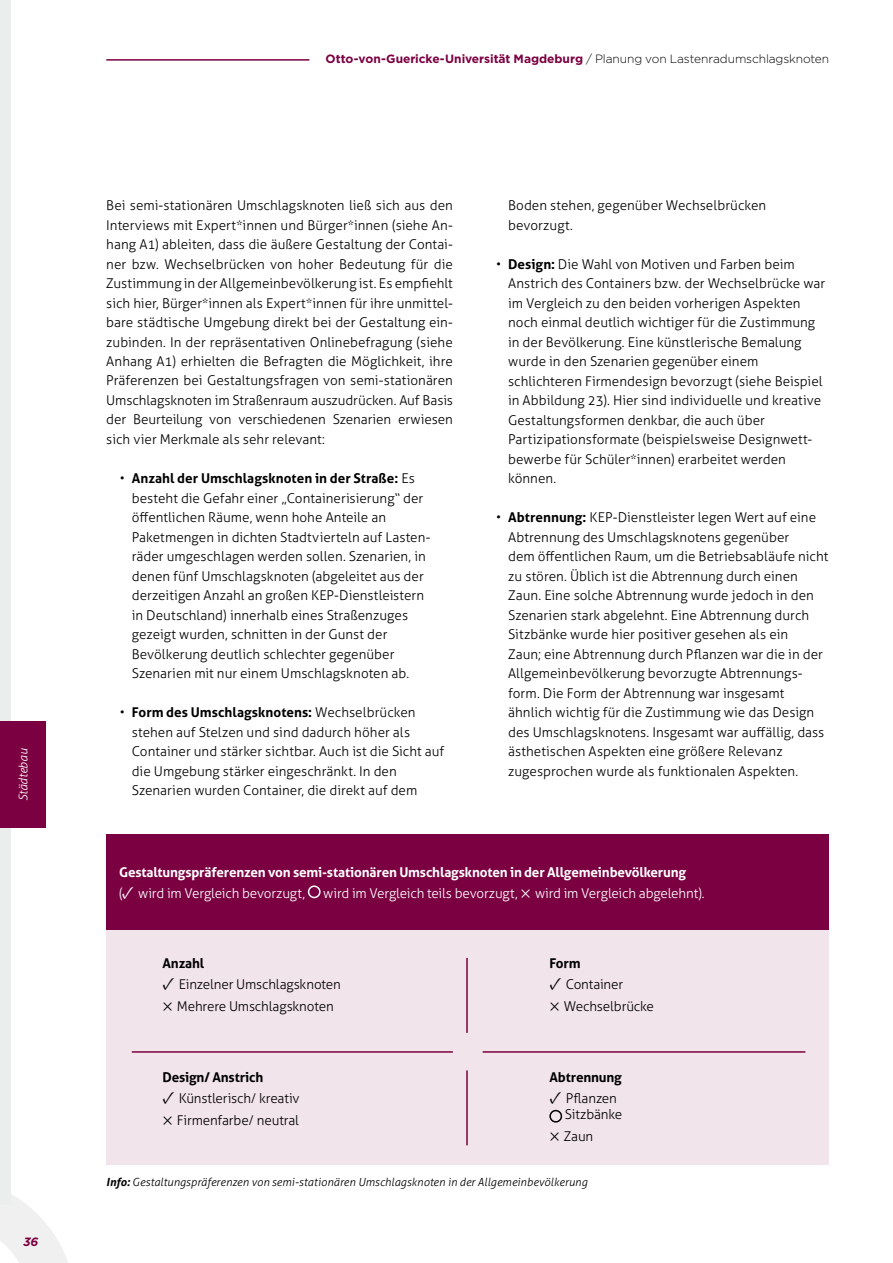
<style>
.page{position:relative;width:893px;height:1263px;background:#fff}
.page>*{position:absolute;margin:0;border:0;box-sizing:border-box;transform-origin:0 0}
.t1{font:300 13.5px/19.5px "Aller";color:#000;text-align:justify}
.t2{font:700 13.5px "Aller";color:#000}
.t3{font:300 13.5px "Aller";letter-spacing:-.015em;color:#fff}
.t4{font:700 13.5px "Aller";letter-spacing:-.015em;color:#fff}
.t5{font:700 12px "Gotham";letter-spacing:-.005em;color:#7b0041}
.Register{font:italic 300 12px "Aller";color:#fff}
.t6{font:italic 700 12px "Gotham";color:#7b0041}
.Tabellenbeschreibung{font:italic 300 11.25px "Aller";letter-spacing:.005em;color:#000}
.s1{font-weight:300;color:#000}
.s2{font-weight:300}
.s3{font-weight:700}
.s4{font-family:"Minion Pro";font-weight:400;font-size:18px}
</style>
<div class="page">
<svg style="left:0;top:1194px;width:68px;height:69px"></svg>
<div style="left:0;top:0;width:11px;height:1205px;background:#eceded"></div>
<hr style="left:106px;top:59px;width:203px;height:2px;background:#7b0041">
<div style="left:106px;top:834px;width:723px;height:97px;background:#7b0041"></div>
<div style="left:308px;top:885px;width:13px;height:13px;border:2px solid #fff;border-radius:50%"></div>
<div style="left:106px;top:931px;width:723px;height:234px;background:#f2e4eb"></div>
<div style="left:549px;top:1110px;width:13px;height:12px;border:2px solid #000;border-radius:50%"></div>
<hr style="left:466px;top:958px;width:2px;height:75px;background:#7b0041">
<hr style="left:466px;top:1070px;width:2px;height:75px;background:#7b0041">
<hr style="left:132px;top:1051px;width:321px;height:2px;background:#7b0041">
<hr style="left:483px;top:1051px;width:322px;height:2px;background:#7b0041">
<div style="left:0;top:722px;width:46px;height:106px;background:#7b0041"></div>
<p class="Register" style="left:16px;top:801px;width:54px;rotate:-90deg">Städtebau</p>
<p class="t6" style="left:23px;top:1234px;width:16px">36</p>
<p class="t5" style="left:326px;top:52px;width:505px">Otto-von-Guericke-Universität Magdeburg <span class="s1">/ Planung von Lastenradumschlagsknoten</span></p>
<p class="t1" style="left:106px;top:195px;width:348px">Bei semi-stationären Umschlagsknoten ließ sich aus den Interviews mit Expert*innen und Bürger*innen (siehe An&shy;hang A1) ableiten, dass die äußere Gestaltung der Contai&shy;ner bzw. Wechselbrücken von hoher Bedeutung für die Zustimmung in der Allgemeinbevölkerung ist. Es empfiehlt sich hier, Bürger*innen als Expert*innen für ihre unmittel&shy;bare städtische Umgebung direkt bei der Gestaltung ein&shy;zubinden. In der repräsentativen Onlinebefragung (siehe Anhang A1) erhielten die Befragten die Möglichkeit, ihre Präferenzen bei Gestaltungsfragen von semi-stationären Umschlagsknoten im Straßenraum auszudrücken. Auf Basis der Beurteilung von verschiedenen Szenarien erwiesen sich vier Merkmale als sehr relevant:</p>
<p class="t2" style="left:120px;top:470px;width:297px"><span class="s2">•</span> Anzahl der Umschlagsknoten in der Straße: <span class="s2">Es</span></p>
<p class="t1" style="left:132px;top:488px;width:293px">besteht die Gefahr einer „Containerisierung“ der</p>
<p class="t1" style="left:132px;top:507px;width:256px">öffentlichen Räume, wenn hohe Anteile an</p>
<p class="t1" style="left:132px;top:527px;width:300px">Paketmengen in dichten Stadtvierteln auf Lasten-</p>
<p class="t1" style="left:132px;top:546px;width:295px">räder umgeschlagen werden sollen. Szenarien, in</p>
<p class="t1" style="left:132px;top:566px;width:293px">denen fünf Umschlagsknoten (abgeleitet aus der</p>
<p class="t1" style="left:132px;top:585px;width:294px">derzeitigen Anzahl an großen KEP-Dienstleistern</p>
<p class="t1" style="left:132px;top:605px;width:278px">in Deutschland) innerhalb eines Straßenzuges</p>
<p class="t1" style="left:132px;top:624px;width:257px">gezeigt wurden, schnitten in der Gunst der</p>
<p class="t1" style="left:132px;top:644px;width:264px">Bevölkerung deutlich schlechter gegenüber</p>
<p class="t1" style="left:132px;top:663px;width:279px">Szenarien mit nur einem Umschlagsknoten ab.</p>
<p class="t2" style="left:120px;top:704px;width:297px"><span class="s2">•</span> Form des Umschlagsknotens: <span class="s2">Wechselbrücken</span></p>
<p class="t1" style="left:132px;top:722px;width:280px">stehen auf Stelzen und sind dadurch höher als</p>
<p class="t1" style="left:132px;top:741px;width:314px">Container und stärker sichtbar. Auch ist die Sicht auf</p>
<p class="t1" style="left:132px;top:761px;width:266px">die Umgebung stärker eingeschränkt. In den</p>
<p class="t1" style="left:132px;top:780px;width:287px">Szenarien wurden Container, die direkt auf dem</p>
<p class="t1" style="left:508px;top:195px;width:260px">Boden stehen, gegenüber Wechselbrücken</p>
<p class="t1" style="left:508px;top:215px;width:66px">bevorzugt.</p>
<p class="t1" style="left:496px;top:254px;width:300px">• <span class="s3">Design:</span> Die Wahl von Motiven und Farben beim</p>
<p class="t1" style="left:508px;top:273px;width:319px">Anstrich des Containers bzw. der Wechselbrücke war</p>
<p class="t1" style="left:508px;top:293px;width:294px">im Vergleich zu den beiden vorherigen Aspekten</p>
<p class="t1" style="left:508px;top:312px;width:308px">noch einmal deutlich wichtiger für die Zustimmung</p>
<p class="t1" style="left:508px;top:332px;width:295px">in der Bevölkerung. Eine künstlerische Bemalung</p>
<p class="t1" style="left:508px;top:351px;width:252px">wurde in den Szenarien gegenüber einem</p>
<p class="t1" style="left:508px;top:371px;width:316px">schlichteren Firmendesign bevorzugt (siehe Beispiel</p>
<p class="t1" style="left:508px;top:390px;width:314px">in Abbildung 23). Hier sind individuelle und kreative</p>
<p class="t1" style="left:508px;top:410px;width:258px">Gestaltungsformen denkbar, die auch über</p>
<p class="t1" style="left:508px;top:429px;width:306px">Partizipationsformate (beispielsweise Designwett-</p>
<p class="t1" style="left:508px;top:449px;width:279px">bewerbe für Schüler*innen) erarbeitet werden</p>
<p class="t1" style="left:508px;top:468px;width:50px">können.</p>
<p class="t1" style="left:496px;top:507px;width:321px">• <span class="s3">Abtrennung:</span> KEP-Dienstleister legen Wert auf eine</p>
<p class="t1" style="left:508px;top:527px;width:283px">Abtrennung des Umschlagsknotens gegenüber</p>
<p class="t1" style="left:508px;top:546px;width:322px">dem öffentlichen Raum, um die Betriebsabläufe nicht</p>
<p class="t1" style="left:508px;top:566px;width:291px">zu stören. Üblich ist die Abtrennung durch einen</p>
<p class="t1" style="left:508px;top:585px;width:307px">Zaun. Eine solche Abtrennung wurde jedoch in den</p>
<p class="t1" style="left:508px;top:605px;width:303px">Szenarien stark abgelehnt. Eine Abtrennung durch</p>
<p class="t1" style="left:508px;top:624px;width:281px">Sitzbänke wurde hier positiver gesehen als ein</p>
<p class="t1" style="left:508px;top:644px;width:316px">Zaun; eine Abtrennung durch Pflanzen war die in der</p>
<p class="t1" style="left:508px;top:663px;width:296px">Allgemeinbevölkerung bevorzugte Abtrennungs-</p>
<p class="t1" style="left:508px;top:683px;width:278px">form. Die Form der Abtrennung war insgesamt</p>
<p class="t1" style="left:508px;top:702px;width:308px">ähnlich wichtig für die Zustimmung wie das Design</p>
<p class="t1" style="left:508px;top:722px;width:318px">des Umschlagsknotens. Insgesamt war auffällig, dass</p>
<p class="t1" style="left:508px;top:741px;width:276px">ästhetischen Aspekten eine größere Relevanz</p>
<p class="t1" style="left:508px;top:761px;width:292px">zugesprochen wurde als funktionalen Aspekten.</p>
<p class="t4" style="left:119px;top:863px;width:569px">Gestaltungspräferenzen von semi-stationären Umschlagsknoten in der Allgemeinbevölkerung</p>
<p class="t3" style="left:119px;top:885px;width:188px">(<span class="s4">✓</span> wird im Vergleich bevorzugt,</p>
<p class="t3" style="left:323px;top:885px;width:383px">wird im Vergleich teils bevorzugt, <span class="s4">×</span> wird im Vergleich abgelehnt).</p>
<p class="t2" style="left:162px;top:955px;width:43px">Anzahl</p>
<p class="t1" style="left:162px;top:975px;width:180px"><span class="s4">✓</span> Einzelner Umschlagsknoten</p>
<p class="t1" style="left:162px;top:996px;width:173px"><span class="s4">×</span> Mehrere Umschlagsknoten</p>
<p class="t2" style="left:162px;top:1068px;width:102px">Design/ Anstrich</p>
<p class="t1" style="left:162px;top:1089px;width:139px"><span class="s4">✓</span> Künstlerisch/ kreativ</p>
<p class="t1" style="left:162px;top:1110px;width:138px"><span class="s4">×</span> Firmenfarbe/ neutral</p>
<p class="t2" style="left:549px;top:955px;width:33px">Form</p>
<p class="t1" style="left:549px;top:975px;width:75px"><span class="s4">✓</span> Container</p>
<p class="t1" style="left:549px;top:996px;width:106px"><span class="s4">×</span> Wechselbrücke</p>
<p class="t2" style="left:549px;top:1068px;width:74px">Abtrennung</p>
<p class="t1" style="left:549px;top:1089px;width:69px"><span class="s4">✓</span> Pflanzen</p>
<p class="t1" style="left:565px;top:1105px;width:59px">Sitzbänke</p>
<p class="t1" style="left:549px;top:1126px;width:45px"><span class="s4">×</span> Zaun</p>
<p class="Tabellenbeschreibung" style="left:106px;top:1175px;width:483px"><span class="s3">Info:</span> Gestaltungspräferenzen von semi-stationären Umschlagsknoten in der Allgemeinbevölkerung</p>
</div>
